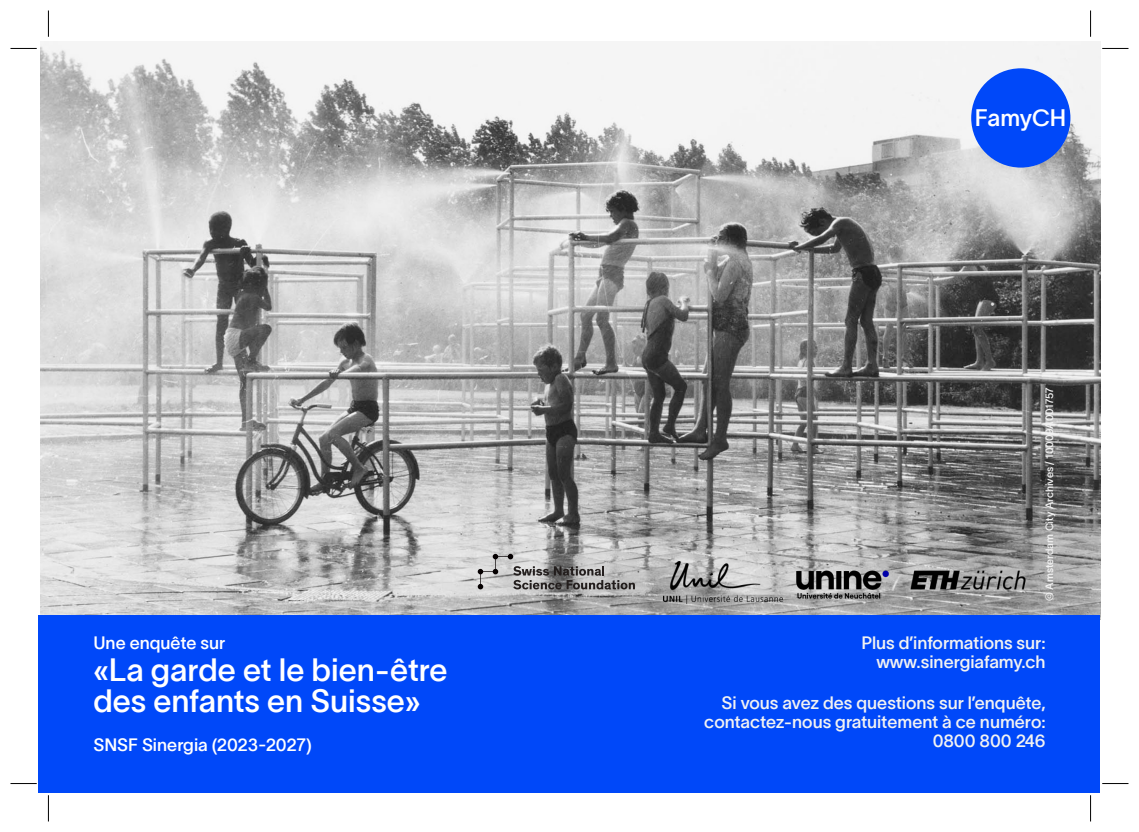
<style>
.page{position:relative;width:1139px;height:832px;background:#fff}
.page>*{position:absolute;margin:0;border:0;box-sizing:border-box;transform-origin:0 0}
.t1{font:31.5px/31.5px "TWK Lausanne Pan 500";color:#fff}
.t2{font:23.28px "TWK Lausanne Pan 500";color:#fff}
.t3{font:17.5px/19.2px "TWK Lausanne Pan 500";color:#f2f2f2;text-align:right}
.t4{font:17.5px "TWK Lausanne Pan 500";color:#fff}
.t5{font:10.5px "TWK Lausanne Pan 500";color:#f2f2f2}
</style>
<div class="page">
<img style="left:40px;top:41px;width:1060px;height:574px">
<div style="left:38px;top:615px;width:1062px;height:178px;background:#0048f9"></div>
<div style="left:971px;top:68px;width:99px;height:99px;background:#0048f9;border-radius:50%"></div>
<img style="left:784px;top:549px;width:118px;height:65px">
<img style="left:892px;top:552px;width:151px;height:55px">
<svg style="left:478px;top:554px;width:157px;height:35px"></svg>
<img style="left:664px;top:562px;width:119px;height:41px">
<svg style="left:10px;top:48px;width:27px;height:1px"></svg>
<svg style="left:48px;top:10px;width:1px;height:27px"></svg>
<svg style="left:1090px;top:10px;width:1px;height:27px"></svg>
<svg style="left:1102px;top:48px;width:26px;height:1px"></svg>
<svg style="left:10px;top:783px;width:27px;height:1px"></svg>
<svg style="left:48px;top:795px;width:1px;height:26px"></svg>
<svg style="left:1102px;top:783px;width:26px;height:1px"></svg>
<svg style="left:1090px;top:795px;width:1px;height:26px"></svg>
<p class="t4" style="left:93px;top:633px;width:133px">Une enquête sur</p>
<h1 class="t1" style="left:93px;top:653px;width:356px">«La garde et le bien-être des enfants en Suisse»</h1>
<p class="t4" style="left:93px;top:734px;width:220px">SNSF Sinergia (2023-2027)</p>
<h2 class="t2" style="left:975px;top:105px;width:93px">FamyCH</h2>
<p class="t5" style="left:1043px;top:600px;width:215px;rotate:-90deg">© Amsterdam City Archives / 10009A001757</p>
<p class="t3" style="left:861px;top:633px;width:186px">Plus d’informations sur: www.sinergiafamy.ch</p>
<p class="t3" style="left:704px;top:692px;width:343px">Si vous avez des questions sur l’enquête, contactez-nous gratuitement à ce numéro:<br>0800 800 246</p>
</div>
